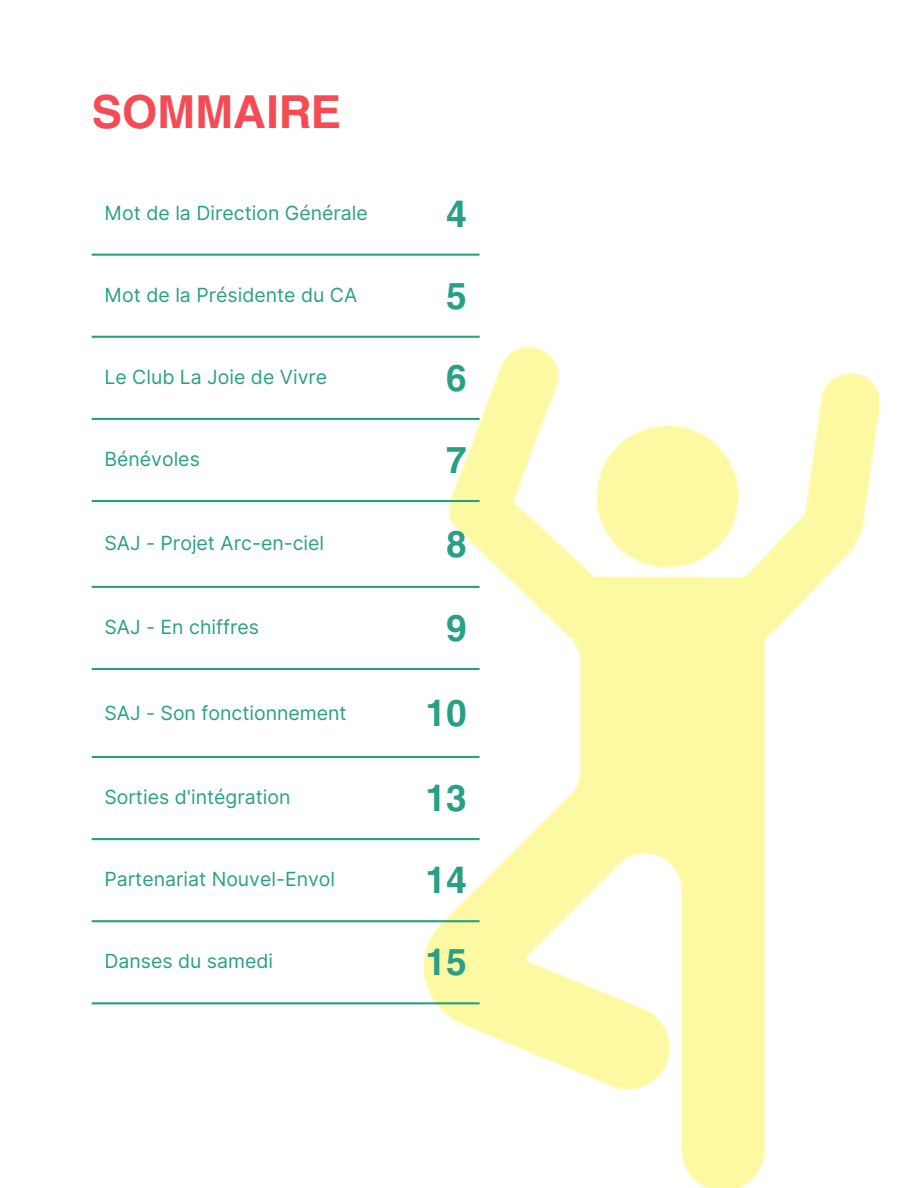
<style>
.page{position:relative;width:918px;height:1188px;background:#fff}
.page>*{position:absolute;margin:0;border:0;box-sizing:border-box;transform-origin:0 0}
.t1{font:700 45px "Helios";color:#f44b55}
.t2{font:700 36.75px "Helios";color:#29a084}
.t3{font:19.5px "Inter";color:#29a084}
</style>
<div class="page">
<img style="left:424px;top:346px;width:455px;height:842px">
<hr style="left:92px;top:254px;width:388px;height:2px;background:#29a084">
<hr style="left:92px;top:336px;width:388px;height:2px;background:#29a084">
<hr style="left:92px;top:418px;width:388px;height:2px;background:#29a084">
<hr style="left:92px;top:500px;width:388px;height:2px;background:#29a084">
<hr style="left:92px;top:586px;width:388px;height:2px;background:#29a084">
<hr style="left:92px;top:668px;width:388px;height:2px;background:#29a084">
<hr style="left:92px;top:756px;width:388px;height:2px;background:#29a084">
<hr style="left:92px;top:838px;width:388px;height:2px;background:#29a084">
<hr style="left:92px;top:920px;width:388px;height:2px;background:#29a084">
<hr style="left:92px;top:1002px;width:388px;height:2px;background:#29a084">
<h1 class="t1" style="left:92px;top:83px;width:251px">SOMMAIRE</h1>
<p class="t3" style="left:104px;top:201px;width:265px">Mot de la Direction Générale</p>
<h2 class="t2" style="left:446px;top:190px;width:22px">4</h2>
<p class="t3" style="left:104px;top:283px;width:254px">Mot de la Présidente du CA</p>
<h2 class="t2" style="left:446px;top:272px;width:22px">5</h2>
<p class="t3" style="left:104px;top:365px;width:224px">Le Club La Joie de Vivre</p>
<h2 class="t2" style="left:446px;top:354px;width:22px">6</h2>
<p class="t3" style="left:104px;top:447px;width:97px">Bénévoles</p>
<h2 class="t2" style="left:446px;top:436px;width:22px">7</h2>
<p class="t3" style="left:104px;top:532px;width:221px">SAJ - Projet Arc-en-ciel</p>
<h2 class="t2" style="left:446px;top:521px;width:22px">8</h2>
<p class="t3" style="left:104px;top:615px;width:156px">SAJ - En chiffres</p>
<h2 class="t2" style="left:446px;top:604px;width:22px">9</h2>
<p class="t3" style="left:104px;top:701px;width:244px">SAJ - Son fonctionnement</p>
<h2 class="t2" style="left:426px;top:690px;width:43px">10</h2>
<p class="t3" style="left:104px;top:785px;width:188px">Sorties d'intégration</p>
<h2 class="t2" style="left:426px;top:774px;width:43px">13</h2>
<p class="t3" style="left:104px;top:868px;width:232px">Partenariat Nouvel-Envol</p>
<h2 class="t2" style="left:426px;top:857px;width:43px">14</h2>
<p class="t3" style="left:104px;top:950px;width:170px">Danses du samedi</p>
<h2 class="t2" style="left:426px;top:939px;width:43px">15</h2>
</div>
